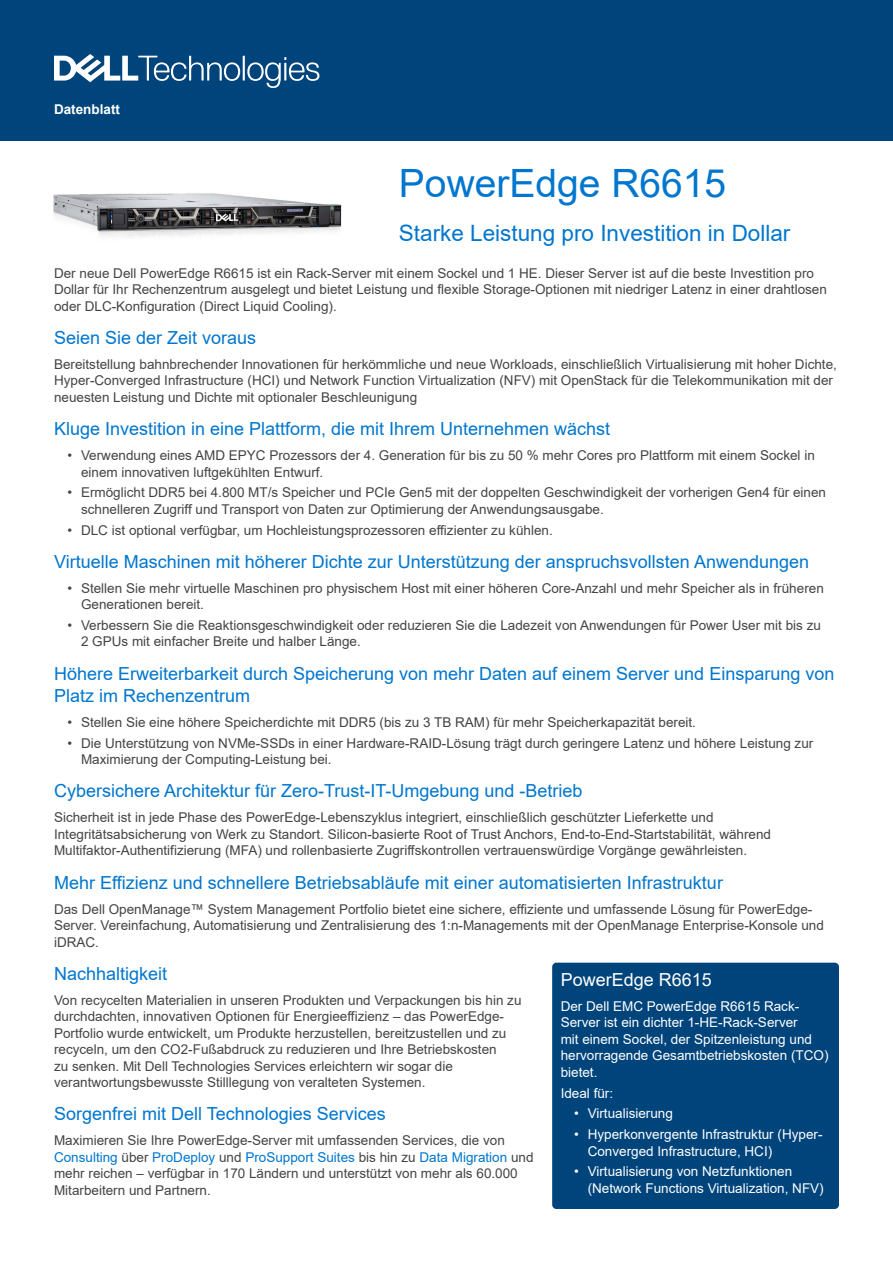
<style>
.page{position:relative;width:893px;height:1263px;background:#fff}
.page>*{position:absolute;margin:0;border:0;box-sizing:border-box;transform-origin:0 0}
.Document_Title{font:39px "Arial";color:#0076ce}
.Title_Tagline{font:22.5px "Arial";color:#0076ce}
.Heading_2{font:18px/22.5px "Arial";color:#0076ce}
.Side_Box_Heading{font:18px "Arial";color:#fff}
.Body_Text{font:13.5px/16.5px "Arial";color:#444}
.Side_box_Body_Text{font:13.5px/16.5px "Arial";color:#fff}
.Guide_text_Banner{font:700 13.5px "Arial";color:#fff}
.s1{color:#0076ce}
</style>
<div class="page">
<div style="left:0;top:0;width:893px;height:141px;background:#00447c"></div>
<div style="left:552px;top:963px;width:287px;height:246px;background:#00447c;border-radius:4px"></div>
<img style="left:53px;top:193px;width:289px;height:44px">
<svg style="left:54px;top:54px;width:265px;height:34px"></svg>
<p class="Guide_text_Banner" style="left:54px;top:100px;width:68px">Datenblatt</p>
<p class="Document_Title" style="left:399px;top:156px;width:329px">PowerEdge R6615</p>
<p class="Title_Tagline" style="left:399px;top:217px;width:393px">Starke Leistung pro Investition in Dollar</p>
<p class="Body_Text" style="left:54px;top:265px;width:774px">Der neue Dell PowerEdge R6615 ist ein Rack-Server mit einem Sockel und 1 HE. Dieser Server ist auf die beste Investition pro<br>Dollar für Ihr Rechenzentrum ausgelegt und bietet Leistung und flexible Storage-Optionen mit niedriger Latenz in einer drahtlosen oder DLC-Konfiguration (Direct Liquid Cooling).</p>
<p class="Heading_2" style="left:54px;top:326px;width:204px">Seien Sie der Zeit voraus</p>
<p class="Body_Text" style="left:54px;top:356px;width:784px">Bereitstellung bahnbrechender Innovationen für herkömmliche und neue Workloads, einschließlich Virtualisierung mit hoher Dichte,<br>Hyper-Converged Infrastructure (HCI) und Network Function Virtualization (NFV) mit OpenStack für die Telekommunikation mit der neuesten Leistung und Dichte mit optionaler Beschleunigung</p>
<p class="Heading_2" style="left:54px;top:417px;width:558px">Kluge Investition in eine Plattform, die mit Ihrem Unternehmen wächst</p>
<p class="Body_Text" style="left:81px;top:447px;width:735px;text-indent:-14px">• Verwendung eines AMD EPYC Prozessors der 4. Generation für bis zu 50 % mehr Cores pro Plattform mit einem Sockel in einem innovativen luftgekühlten Entwurf.</p>
<p class="Body_Text" style="left:81px;top:484px;width:747px;text-indent:-14px">• Ermöglicht DDR5 bei 4.800 MT/s Speicher und PCIe Gen5 mit der doppelten Geschwindigkeit der vorherigen Gen4 für einen schnelleren Zugriff und Transport von Daten zur Optimierung der Anwendungsausgabe.</p>
<p class="Body_Text" style="left:68px;top:521px;width:487px">• DLC ist optional verfügbar, um Hochleistungsprozessoren effizienter zu kühlen.</p>
<p class="Heading_2" style="left:54px;top:550px;width:757px">Virtuelle Maschinen mit höherer Dichte zur Unterstützung der anspruchsvollsten Anwendungen</p>
<p class="Body_Text" style="left:81px;top:580px;width:744px;text-indent:-14px">• Stellen Sie mehr virtuelle Maschinen pro physischem Host mit einer höheren Core-Anzahl und mehr Speicher als in früheren<br>Generationen bereit.</p>
<p class="Body_Text" style="left:81px;top:617px;width:741px;text-indent:-14px">• Verbessern Sie die Reaktionsgeschwindigkeit oder reduzieren Sie die Ladezeit von Anwendungen für Power User mit bis zu<br>2 GPUs mit einfacher Breite und halber Länge.</p>
<p class="Heading_2" style="left:54px;top:662px;width:782px">Höhere Erweiterbarkeit durch Speicherung von mehr Daten auf einem Server und Einsparung von<br>Platz im Rechenzentrum</p>
<p class="Body_Text" style="left:68px;top:714px;width:630px">• Stellen Sie eine höhere Speicherdichte mit DDR5 (bis zu 3 TB RAM) für mehr Speicherkapazität bereit.</p>
<p class="Body_Text" style="left:81px;top:735px;width:734px;text-indent:-14px">• Die Unterstützung von NVMe-SSDs in einer Hardware-RAID-Lösung trägt durch geringere Latenz und höhere Leistung zur<br>Maximierung der Computing-Leistung bei.</p>
<p class="Heading_2" style="left:54px;top:780px;width:530px">Cybersichere Architektur für Zero-Trust-IT-Umgebung und -Betrieb</p>
<p class="Body_Text" style="left:54px;top:809px;width:719px">Sicherheit ist in jede Phase des PowerEdge-Lebenszyklus integriert, einschließlich geschützter Lieferkette und<br>Integritätsabsicherung von Werk zu Standort. Silicon-basierte Root of Trust Anchors, End-to-End-Startstabilität, während<br>Multifaktor-Authentifizierung (MFA) und rollenbasierte Zugriffskontrollen vertrauenswürdige Vorgänge gewährleisten.</p>
<p class="Heading_2" style="left:54px;top:871px;width:670px">Mehr Effizienz und schnellere Betriebsabläufe mit einer automatisierten Infrastruktur</p>
<p class="Body_Text" style="left:54px;top:900px;width:771px">Das Dell OpenManage™ System Management Portfolio bietet eine sichere, effiziente und umfassende Lösung für PowerEdge-<br>Server. Vereinfachung, Automatisierung und Zentralisierung des 1:n-Managements mit der OpenManage Enterprise-Konsole und iDRAC.</p>
<p class="Heading_2" style="left:54px;top:962px;width:115px">Nachhaltigkeit</p>
<p class="Body_Text" style="left:54px;top:992px;width:469px">Von recycelten Materialien in unseren Produkten und Verpackungen bis hin zu durchdachten, innovativen Optionen für Energieeffizienz – das PowerEdge-Portfolio wurde entwickelt, um Produkte herzustellen, bereitzustellen und zu recyceln, um den CO2-Fußabdruck zu reduzieren und Ihre Betriebskosten<br>zu senken. Mit Dell Technologies Services erleichtern wir sogar die verantwortungsbewusste Stilllegung von veralteten Systemen.</p>
<p class="Heading_2" style="left:54px;top:1103px;width:333px">Sorgenfrei mit Dell Technologies Services</p>
<p class="Body_Text" style="left:54px;top:1132px;width:481px">Maximieren Sie Ihre PowerEdge-Server mit umfassenden Services, die von <span class="s1">Consulting</span> über <span class="s1">ProDeploy</span> und <span class="s1">ProSupport Suites</span> bis hin zu <span class="s1">Data Migration</span> und mehr reichen – verfügbar in 170 Ländern und unterstützt von mehr als 60.000<br>Mitarbeitern und Partnern.</p>
<p class="Side_Box_Heading" style="left:561px;top:967px;width:153px">PowerEdge R6615</p>
<p class="Side_box_Body_Text" style="left:561px;top:998px;width:269px">Der Dell EMC PowerEdge R6615 Rack-Server ist ein dichter 1-HE-Rack-Server<br>mit einem Sockel, der Spitzenleistung und hervorragende Gesamtbetriebskosten (TCO) bietet.</p>
<p class="Side_box_Body_Text" style="left:561px;top:1084px;width:54px">Ideal für:</p>
<p class="Side_box_Body_Text" style="left:574px;top:1105px;width:100px">• Virtualisierung</p>
<p class="Side_box_Body_Text" style="left:588px;top:1126px;width:236px;text-indent:-14px">• Hyperkonvergente Infrastruktur (Hyper-<br>Converged Infrastructure, HCI)</p>
<p class="Side_box_Body_Text" style="left:588px;top:1163px;width:238px;text-indent:-14px">• Virtualisierung von Netzfunktionen (Network Functions Virtualization, NFV)</p>
</div>
